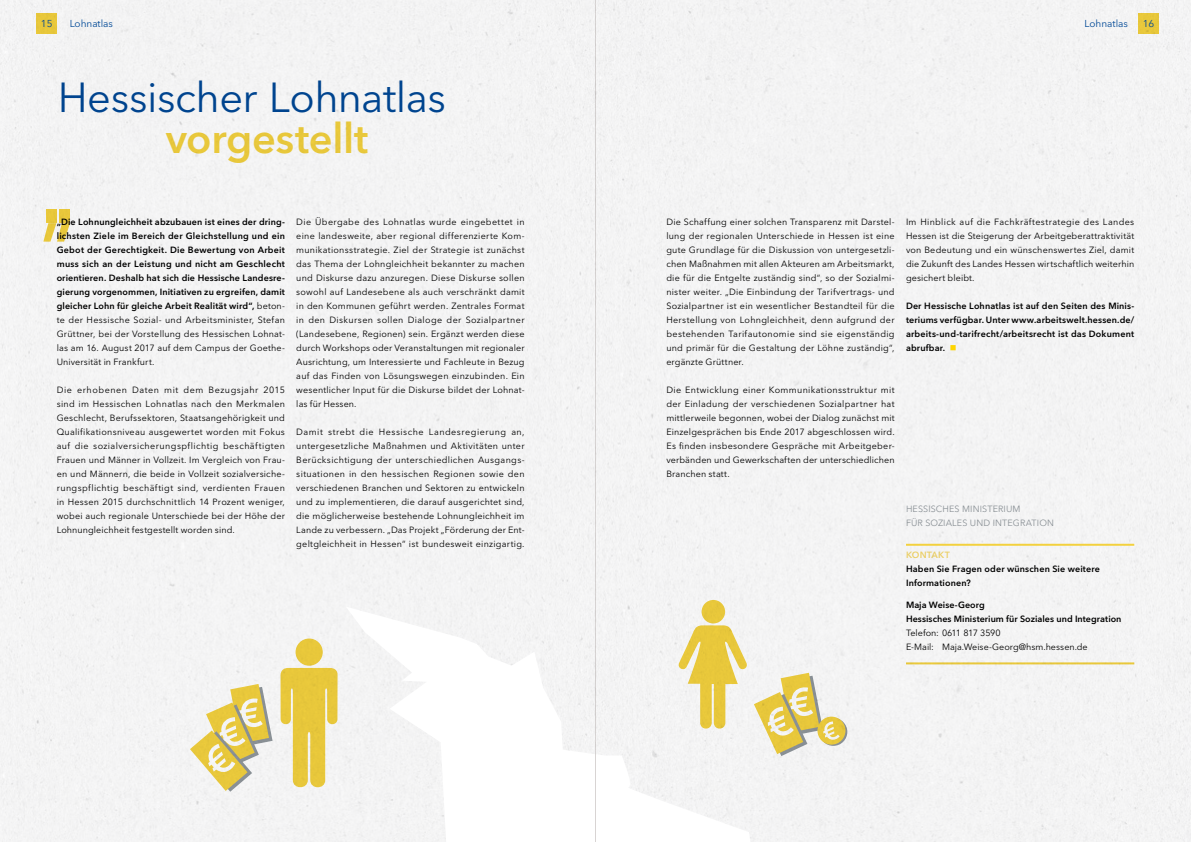
<style>
.page{position:relative;width:1191px;height:842px;background:#f4f4f4}
.page>*{position:absolute;margin:0;border:0;box-sizing:border-box;transform-origin:0 0}
.t1{font:41.6px "Avenir Next LT Pro";letter-spacing:-.01em;color:#004896}
.t2{font:600 41.6px "Avenir Next LT Pro";letter-spacing:-.01em;color:#f3d13e}
.t3{font:10px "Avenir Next LT Pro";color:#004896}
.t4{font:9px/14px "Avenir Next LT Pro";letter-spacing:.015em;color:#000;text-align:justify}
.t5{font:600 9px/14px "Avenir Next LT Pro";letter-spacing:.015em;color:#000;text-align:justify}
.t6{font:9px/14px "Avenir Next LT Pro";letter-spacing:.015em;color:#90979c}
.t7{font:600 9px "Avenir Next LT Pro";letter-spacing:.015em;color:#f6da6e}
.s1{font-weight:400}
.s2{color:#ffd500}
</style>
<div class="page">
<svg style="left:280px;top:638px;width:59px;height:150px"></svg>
<svg style="left:190px;top:684px;width:82px;height:108px"></svg>
<svg style="left:819px;top:718px;width:28px;height:28px"></svg>
<div style="left:817px;top:717px;width:28px;height:28px;background:#e7c73b;border-radius:50%"></div>
<svg style="left:676px;top:600px;width:163px;height:156px"></svg>
<svg style="left:43px;top:223px;width:27px;height:19px"></svg>
<div style="left:59px;top:210px;width:11px;height:13px;background:#e8c73b"></div>
<div style="left:46px;top:210px;width:10px;height:13px;background:#e8c83b"></div>
<div style="left:37px;top:14px;width:20px;height:20px;background:#e7c73b"></div>
<hr style="left:906px;top:662px;width:228px;height:2px;background:#f3d13e">
<hr style="left:906px;top:544px;width:228px;height:2px;background:#f3d13e">
<div style="left:1138px;top:14px;width:20px;height:20px;background:#e8c83b"></div>
<p class="t3" style="left:41px;top:18px;width:13px">15</p>
<p class="t3" style="left:70px;top:18px;width:45px">Lohnatlas</p>
<h1 class="t1" style="left:58px;top:72px;width:389px">Hessischer Lohnatlas</h1>
<h1 class="t2" style="left:166px;top:113px;width:204px">vorgestellt</h1>
<p class="t5" style="left:57px;top:215px;width:230px">„Die Lohnungleichheit abzubauen ist eines der dring&shy;lichsten Ziele im Bereich der Gleichstellung und ein Gebot der Gerechtigkeit. Die Bewertung von Arbeit muss sich an der Leistung und nicht am Geschlecht orientieren. Deshalb hat sich die Hessische Landesre&shy;gierung vorgenommen, Initiativen zu ergreifen, damit gleicher Lohn für gleiche Arbeit Realität wird“, <span class="s1">beton&shy;te der Hessische Sozial- und Arbeitsminister, Stefan Grüttner, bei der Vorstellung des Hessischen Lohnat&shy;las am 16. August 2017 auf dem Campus der Goethe-Universität in Frankfurt.</span></p>
<p class="t4" style="left:57px;top:383px;width:230px">Die erhobenen Daten mit dem Bezugsjahr 2015 sind im Hessischen Lohnatlas nach den Merkmalen Geschlecht, Berufssektoren, Staatsangehörigkeit und Qualifikationsniveau ausgewertet worden mit Fokus auf die sozialversicherungspflichtig beschäftigten Frauen und Männer in Vollzeit. Im Vergleich von Frau&shy;en und Männern, die beide in Vollzeit sozialversiche&shy;rungspflichtig beschäftigt sind, verdienten Frauen in Hessen 2015 durchschnittlich 14 Prozent weniger, wobei auch regionale Unterschiede bei der Höhe der Lohnungleichheit festgestellt worden sind.</p>
<p class="t4" style="left:296px;top:215px;width:230px">Die Übergabe des Lohnatlas wurde eingebettet in eine landesweite, aber regional differenzierte Kom&shy;munikationsstrategie. Ziel der Strategie ist zunächst das Thema der Lohngleichheit bekannter zu machen und Diskurse dazu anzuregen. Diese Diskurse sollen sowohl auf Landesebene als auch verschränkt damit in den Kommunen geführt werden. Zentrales Format in den Diskursen sollen Dialoge der Sozialpartner (Landesebene, Regionen) sein. Ergänzt werden diese durch Workshops oder Veranstaltungen mit regionaler Ausrichtung, um Interessierte und Fachleute in Bezug auf das Finden von Lösungswegen einzubinden. Ein wesentlicher Input für die Diskurse bildet der Lohnat&shy;las für Hessen.</p>
<p class="t4" style="left:296px;top:425px;width:230px">Damit strebt die Hessische Landesregierung an, untergesetzliche Maßnahmen und Aktivitäten unter Berücksichtigung der unterschiedlichen Ausgangs&shy;situationen in den hessischen Regionen sowie den verschiedenen Branchen und Sektoren zu entwickeln und zu implementieren, die darauf ausgerichtet sind, die möglicherweise bestehende Lohnungleichheit im Lande zu verbessern. „Das Projekt „Förderung der Ent&shy;geltgleichheit in Hessen“ ist bundesweit einzigartig.</p>
<p class="t3" style="left:1084px;top:18px;width:45px">Lohnatlas</p>
<p class="t3" style="left:1142px;top:18px;width:13px">16</p>
<p class="t4" style="left:666px;top:215px;width:230px">Die Schaffung einer solchen Transparenz mit Darstel&shy;lung der regionalen Unterschiede in Hessen ist eine gute Grundlage für die Diskussion von untergesetzli&shy;chen Maßnahmen mit allen Akteuren am Arbeitsmarkt, die für die Entgelte zuständig sind“, so der Sozialmi&shy;nister weiter. „Die Einbindung der Tarifvertrags- und Sozialpartner ist ein wesentlicher Bestandteil für die Herstellung von Lohngleichheit, denn aufgrund der bestehenden Tarifautonomie sind sie eigenständig und primär für die Gestaltung der Löhne zuständig“, ergänzte Grüttner.</p>
<p class="t4" style="left:666px;top:383px;width:230px">Die Entwicklung einer Kommunikationsstruktur mit der Einladung der verschiedenen Sozialpartner hat mittlerweile begonnen, wobei der Dialog zunächst mit Einzelgesprächen bis Ende 2017 abgeschlossen wird.<br>Es finden insbesondere Gespräche mit Arbeitgeber&shy;verbänden und Gewerkschaften der unterschiedlichen Branchen statt.</p>
<p class="t4" style="left:906px;top:215px;width:230px">Im Hinblick auf die Fachkräftestrategie des Landes Hessen ist die Steigerung der Arbeitgeberattraktivität von Bedeutung und ein wünschenswertes Ziel, damit die Zukunft des Landes Hessen wirtschaftlich weiterhin gesichert bleibt.</p>
<p class="t5" style="left:906px;top:299px;width:230px">Der Hessische Lohnatlas ist auf den Seiten des Minis&shy;teriums verfügbar. Unter www.arbeitswelt.hessen.de/ arbeits-und-tarifrecht/arbeitsrecht ist das Dokument abrufbar. <span class="s2">■</span></p>
<p class="t6" style="left:906px;top:502px;width:149px">HESSISCHES MINISTERIUM<br>FÜR SOZIALES UND INTEGRATION</p>
<p class="t7" style="left:906px;top:549px;width:45px">KONTAKT</p>
<p class="t5" style="left:906px;top:562px;width:195px">Haben Sie Fragen oder wünschen Sie weitere<br>Informationen?</p>
<p class="t5" style="left:906px;top:598px;width:217px">Maja Weise-Georg<br>Hessisches Ministerium für Soziales und Integration</p>
<p class="t4" style="left:906px;top:626px;width:183px">Telefon: 0611 817 3590<br>E-Mail: Maja.Weise-Georg@hsm.hessen.de</p>
</div>
